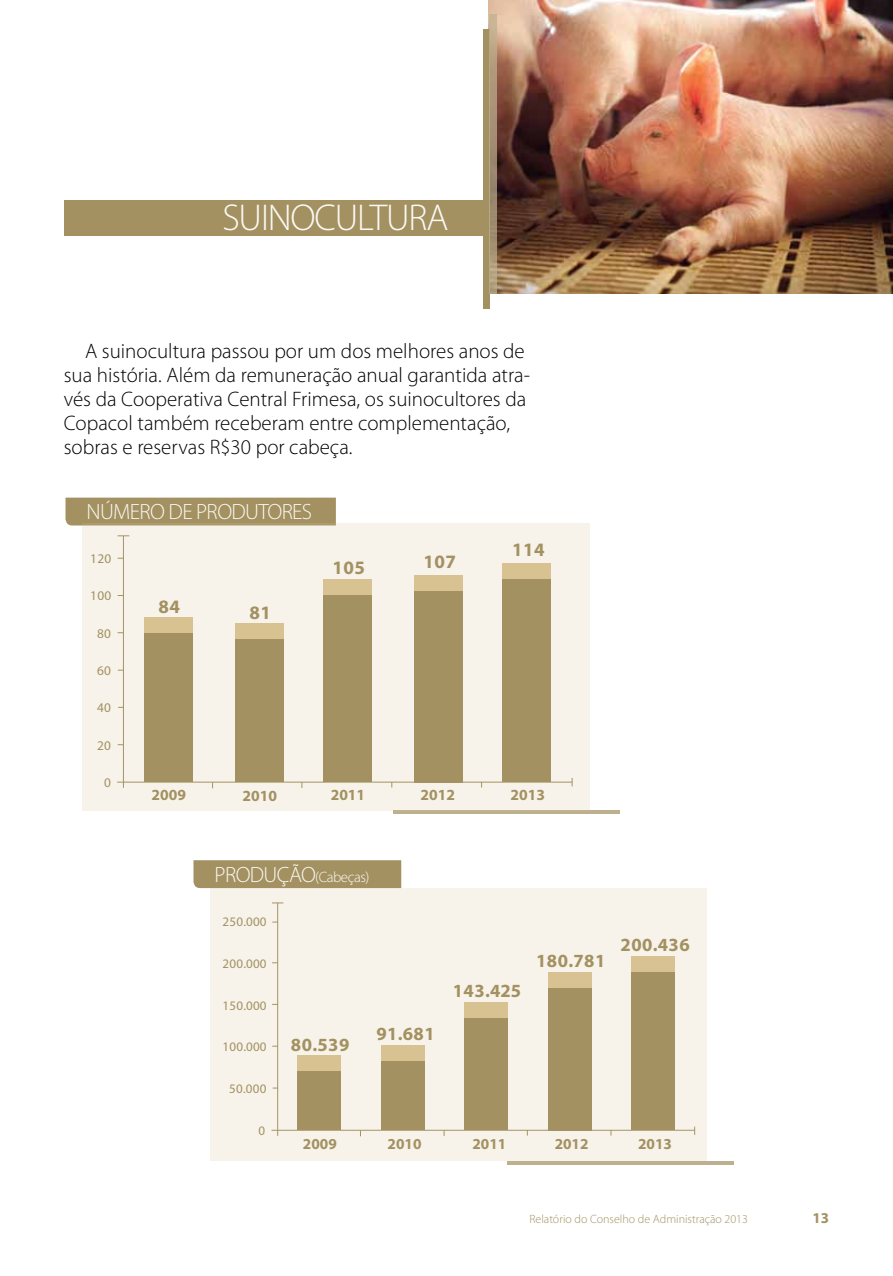
<style>
.page{position:relative;width:893px;height:1276px;background:#fff}
.page>*{position:absolute;margin:0;border:0;box-sizing:border-box;transform-origin:0 0}
.t1{font:300 37.5px "Myriad Pro";letter-spacing:-.03em;color:#fbf9f4}
.t2{font:300 22.2px "Myriad Pro";letter-spacing:-.03em;color:#fbf9f4}
.t3{font:300 21px/24px "Myriad Pro";color:#000}
.t4{font:700 19.05px "Myriad Pro";letter-spacing:.025em;color:#a39161}
.t5{font:700 18.6px "Myriad Pro";letter-spacing:.025em;color:#a39161}
.t6{font:700 15.6px "Myriad Pro";color:#a39161}
.t7{font:700 15.3px "Myriad Pro";color:#a39161}
.t8{font:300 15px "Myriad Pro";letter-spacing:-.03em;color:#fbf9f4}
.t9{font:700 15px "Myriad Pro";color:#a39161}
.t10{font:13.35px "Myriad Pro";letter-spacing:.02em;color:#a39161}
.t11{font:13.05px "Myriad Pro";letter-spacing:.02em;color:#a39161}
.t12{font:300 12px "Myriad Pro";color:#a39161}
.s1{font-size:22.2px}
</style>
<div class="page">
<img style="left:488px;top:0;width:405px;height:294px">
<svg style="left:64px;top:15px;width:433px;height:293px"></svg>
<div style="left:66px;top:497px;width:270px;height:28px;background:#a39161"></div>
<div style="left:193px;top:860px;width:208px;height:28px;background:#a39161"></div>
<svg style="left:393px;top:810px;width:227px;height:4px"></svg>
<svg style="left:507px;top:1161px;width:227px;height:3px"></svg>
<div style="left:82px;top:523px;width:508px;height:287px;background:#f7f3ea"></div>
<div style="left:144px;top:629px;width:49px;height:153px;background:#a39161"></div>
<div style="left:144px;top:617px;width:49px;height:16px;background:#d9c292"></div>
<div style="left:235px;top:635px;width:48px;height:147px;background:#a39161"></div>
<div style="left:235px;top:623px;width:48px;height:16px;background:#d9c292"></div>
<div style="left:323px;top:591px;width:49px;height:191px;background:#a39161"></div>
<div style="left:323px;top:579px;width:49px;height:15px;background:#d9c292"></div>
<div style="left:414px;top:587px;width:49px;height:196px;background:#a39161"></div>
<div style="left:414px;top:575px;width:49px;height:16px;background:#d9c292"></div>
<div style="left:502px;top:575px;width:49px;height:207px;background:#a39161"></div>
<div style="left:502px;top:563px;width:49px;height:15px;background:#d9c292"></div>
<hr style="left:123px;top:536px;width:1px;height:252px;background:#a59364">
<hr style="left:117px;top:781px;width:455px;height:1px;background:#a59364">
<div style="left:210px;top:888px;width:496px;height:272px;background:#f7f3ea"></div>
<div style="left:297px;top:1067px;width:44px;height:63px;background:#a39161"></div>
<div style="left:297px;top:1055px;width:44px;height:16px;background:#d9c292"></div>
<div style="left:381px;top:1057px;width:44px;height:73px;background:#a39161"></div>
<div style="left:381px;top:1045px;width:44px;height:16px;background:#d9c292"></div>
<div style="left:464px;top:1014px;width:44px;height:116px;background:#a39161"></div>
<div style="left:464px;top:1002px;width:44px;height:16px;background:#d9c292"></div>
<div style="left:548px;top:984px;width:44px;height:146px;background:#a39161"></div>
<div style="left:548px;top:972px;width:44px;height:16px;background:#d9c292"></div>
<div style="left:631px;top:968px;width:44px;height:162px;background:#a39161"></div>
<div style="left:631px;top:956px;width:44px;height:16px;background:#d9c292"></div>
<hr style="left:277px;top:903px;width:1px;height:232px;background:#a59364">
<hr style="left:271px;top:1129px;width:424px;height:1px;background:#a59364">
<h1 class="t1" style="left:222px;top:195px;width:228px">SUINOCULTURA</h1>
<p class="t3" style="left:64px;top:338px;width:468px;text-indent:21px">A suinocultura passou por um dos melhores anos de sua história. Além da remuneração anual garantida atra&shy;vés da Cooperativa Central Frimesa, os suinocultores da Copacol também receberam entre complementação, sobras e reservas R$30 por cabeça.</p>
<p class="t2" style="left:87px;top:498px;width:227px">NÚMERO DE PRODUTORES</p>
<p class="t10" style="left:90px;top:550px;width:23px">120</p>
<p class="t10" style="left:90px;top:587px;width:23px">100</p>
<p class="t10" style="left:97px;top:625px;width:15px">80</p>
<p class="t10" style="left:97px;top:662px;width:15px">60</p>
<p class="t10" style="left:97px;top:699px;width:15px">40</p>
<p class="t10" style="left:97px;top:737px;width:15px">20</p>
<p class="t10" style="left:104px;top:774px;width:8px">0</p>
<p class="t4" style="left:159px;top:594px;width:23px">84</p>
<p class="t4" style="left:249px;top:600px;width:23px">81</p>
<p class="t4" style="left:332px;top:555px;width:34px">105</p>
<p class="t4" style="left:423px;top:549px;width:34px">107</p>
<p class="t4" style="left:512px;top:537px;width:34px">114</p>
<p class="t6" style="left:152px;top:785px;width:36px">2009</p>
<p class="t6" style="left:243px;top:785px;width:36px">2010</p>
<p class="t6" style="left:331px;top:785px;width:36px">2011</p>
<p class="t6" style="left:421px;top:784px;width:36px">2012</p>
<p class="t6" style="left:511px;top:785px;width:36px">2013</p>
<p class="t8" style="left:215px;top:867px;width:156px"><span class="s1">PRODUÇÃO</span>(Cabeças)</p>
<p class="t11" style="left:223px;top:914px;width:46px">250.000</p>
<p class="t11" style="left:223px;top:955px;width:46px">200.000</p>
<p class="t11" style="left:223px;top:997px;width:46px">150.000</p>
<p class="t11" style="left:223px;top:1039px;width:46px">100.000</p>
<p class="t11" style="left:229px;top:1080px;width:39px">50.000</p>
<p class="t11" style="left:259px;top:1122px;width:8px">0</p>
<p class="t5" style="left:291px;top:1032px;width:60px">80.539</p>
<p class="t5" style="left:376px;top:1021px;width:60px">91.681</p>
<p class="t5" style="left:453px;top:978px;width:70px">143.425</p>
<p class="t5" style="left:536px;top:948px;width:71px">180.781</p>
<p class="t5" style="left:621px;top:932px;width:71px">200.436</p>
<p class="t7" style="left:303px;top:1134px;width:35px">2009</p>
<p class="t7" style="left:388px;top:1134px;width:35px">2010</p>
<p class="t7" style="left:472px;top:1134px;width:35px">2011</p>
<p class="t7" style="left:555px;top:1134px;width:35px">2012</p>
<p class="t7" style="left:638px;top:1134px;width:35px">2013</p>
<p class="t12" style="left:529px;top:1212px;width:220px">Relatório do Conselho de Administração 2013</p>
<p class="t9" style="left:812px;top:1208px;width:18px">13</p>
</div>
